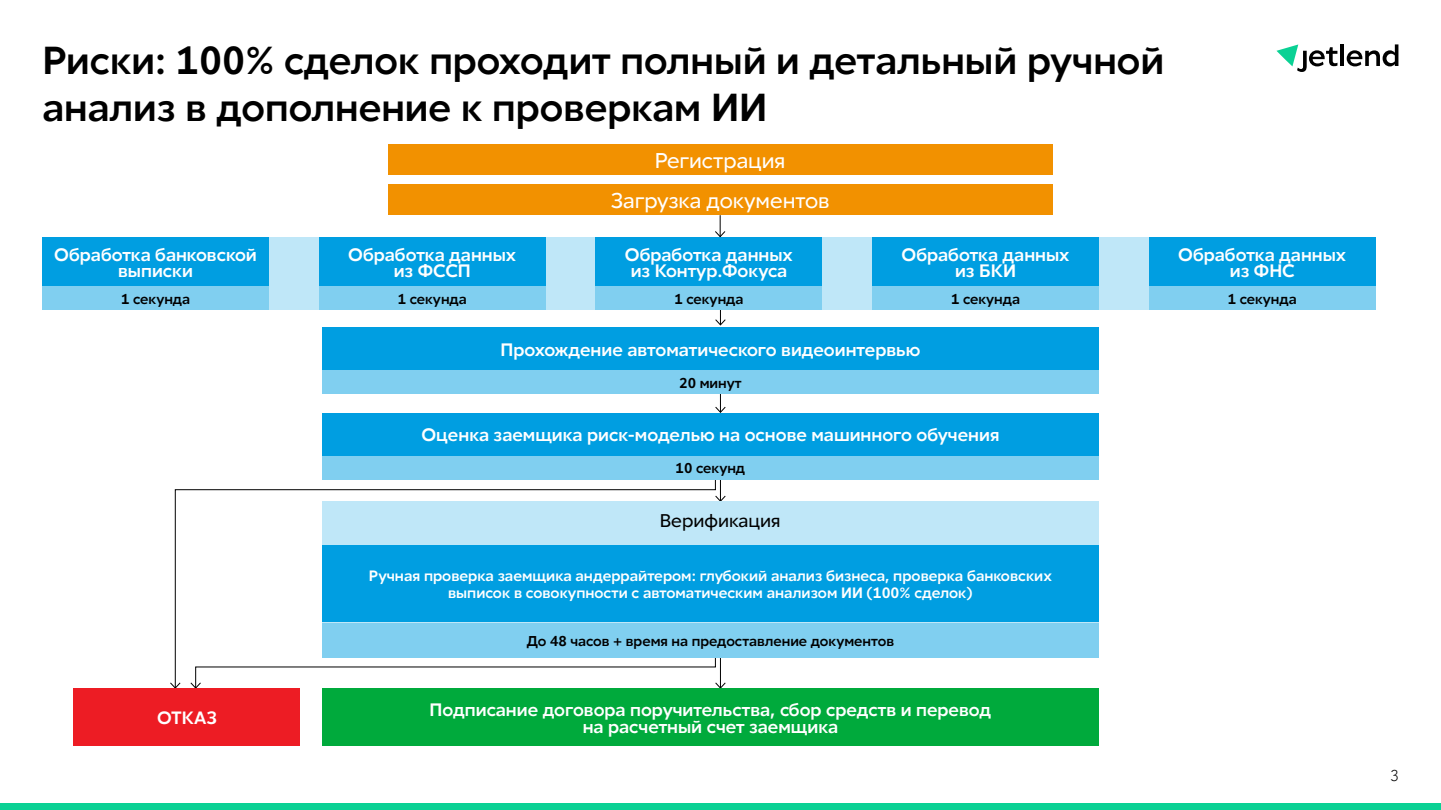
<style>
.page{position:relative;width:1441px;height:810px;background:#fff}
.page>*{position:absolute;margin:0;border:0;box-sizing:border-box;transform-origin:0 0}
.t1{font:500 39px/46.8px "Red Ring";color:#000}
.t2{font:21.3px/39.9px "Red Ring";color:#fff;text-align:center}
.t3{font:18.3px "Red Ring";color:#000}
.t4{font:500 18px/16.5px "Red Ring";color:#fff;text-align:center}
.t5{font:500 17.85px "Red Ring";color:#fff}
.t6{font:300 15.75px "Red Ring";color:#000}
.t7{font:500 15px/16.5px "Red Ring";color:#fff;text-align:center}
.t8{font:500 14.25px "Red Ring";color:#000}
</style>
<div class="page">
<div style="left:0;top:804px;width:1440px;height:6px;background:#0ad194"></div>
<svg style="left:1340px;top:44px;width:3px;height:22px"></svg>
<svg style="left:1346px;top:44px;width:52px;height:22px"></svg>
<svg style="left:1276px;top:44px;width:61px;height:28px"></svg>
<svg style="left:715px;top:215px;width:11px;height:22px"></svg>
<svg style="left:715px;top:310px;width:11px;height:16px"></svg>
<svg style="left:715px;top:394px;width:11px;height:19px"></svg>
<svg style="left:716px;top:480px;width:10px;height:22px"></svg>
<svg style="left:174px;top:480px;width:542px;height:209px"></svg>
<svg style="left:169px;top:682px;width:12px;height:7px"></svg>
<svg style="left:190px;top:657px;width:536px;height:32px"></svg>
<div style="left:43px;top:237px;width:1332px;height:73px;background:#bfe7f8"></div>
<div style="left:322px;top:502px;width:776px;height:156px;background:#bfe7f8"></div>
<div style="left:388px;top:145px;width:664px;height:30px;background:#f29100"></div>
<div style="left:388px;top:185px;width:664px;height:30px;background:#f29100"></div>
<div style="left:43px;top:237px;width:226px;height:49px;background:#009ee1"></div>
<div style="left:319px;top:237px;width:226px;height:49px;background:#009ee1"></div>
<div style="left:596px;top:237px;width:226px;height:49px;background:#009ee1"></div>
<div style="left:1149px;top:237px;width:226px;height:49px;background:#009ee1"></div>
<div style="left:43px;top:286px;width:226px;height:24px;background:#80cff0"></div>
<div style="left:319px;top:286px;width:226px;height:24px;background:#80cff0"></div>
<div style="left:596px;top:286px;width:226px;height:24px;background:#80cff0"></div>
<div style="left:322px;top:413px;width:776px;height:43px;background:#009ee1"></div>
<div style="left:322px;top:456px;width:776px;height:24px;background:#80cff0"></div>
<div style="left:322px;top:327px;width:776px;height:44px;background:#009ee1"></div>
<div style="left:322px;top:371px;width:776px;height:23px;background:#80cff0"></div>
<div style="left:872px;top:237px;width:226px;height:49px;background:#009ee1"></div>
<div style="left:872px;top:286px;width:226px;height:24px;background:#80cff0"></div>
<div style="left:322px;top:545px;width:776px;height:77px;background:#009ee1"></div>
<div style="left:322px;top:624px;width:776px;height:34px;background:#80cff0"></div>
<div style="left:322px;top:689px;width:776px;height:57px;background:#00aa3c"></div>
<div style="left:1149px;top:286px;width:226px;height:24px;background:#80cff0"></div>
<div style="left:74px;top:689px;width:226px;height:57px;background:#ed1c24"></div>
<h1 class="t1" style="left:43px;top:38px;width:1123px">Риски: 100% сделок проходит полный и детальный ручной анализ в дополнение к проверкам ИИ</h1>
<p class="t2" style="left:610px;top:141px;width:220px">Регистрация<br>Загрузка документов</p>
<p class="t4" style="left:54px;top:246px;width:204px">Обработка банковской выписки</p>
<p class="t4" style="left:348px;top:246px;width:169px">Обработка данных из ФССП</p>
<p class="t4" style="left:625px;top:246px;width:169px">Обработка данных из Контур.Фокуса</p>
<p class="t4" style="left:1178px;top:246px;width:169px">Обработка данных из ФНС</p>
<p class="t8" style="left:121px;top:290px;width:71px">1 секунда</p>
<p class="t8" style="left:397px;top:290px;width:71px">1 секунда</p>
<p class="t8" style="left:674px;top:290px;width:71px">1 секунда</p>
<p class="t4" style="left:901px;top:246px;width:169px">Обработка данных из БКИ</p>
<p class="t8" style="left:950px;top:290px;width:71px">1 секунда</p>
<p class="t8" style="left:1227px;top:290px;width:71px">1 секунда</p>
<p class="t4" style="left:500px;top:341px;width:421px">Прохождение автоматического видеоинтервью</p>
<p class="t8" style="left:679px;top:374px;width:64px">20 минут</p>
<p class="t4" style="left:421px;top:427px;width:579px">Оценка заемщика риск-моделью на основе машинного обучения</p>
<p class="t8" style="left:675px;top:459px;width:71px">10 секунд</p>
<p class="t3" style="left:659px;top:509px;width:122px">Верификация</p>
<p class="t5" style="left:157px;top:706px;width:61px">ОТКАЗ</p>
<p class="t7" style="left:369px;top:568px;width:684px">Ручная проверка заемщика андеррайтером: глубокий анализ бизнеса, проверка банковских выписок в совокупности с автоматическим анализом ИИ (100% сделок)</p>
<p class="t8" style="left:526px;top:632px;width:369px">До 48 часов + время на предоставление документов</p>
<p class="t4" style="left:429px;top:702px;width:563px">Подписание договора поручительства, сбор средств и перевод на расчетный счет заемщика</p>
<p class="t6" style="left:1389px;top:766px;width:10px">3</p>
</div>
